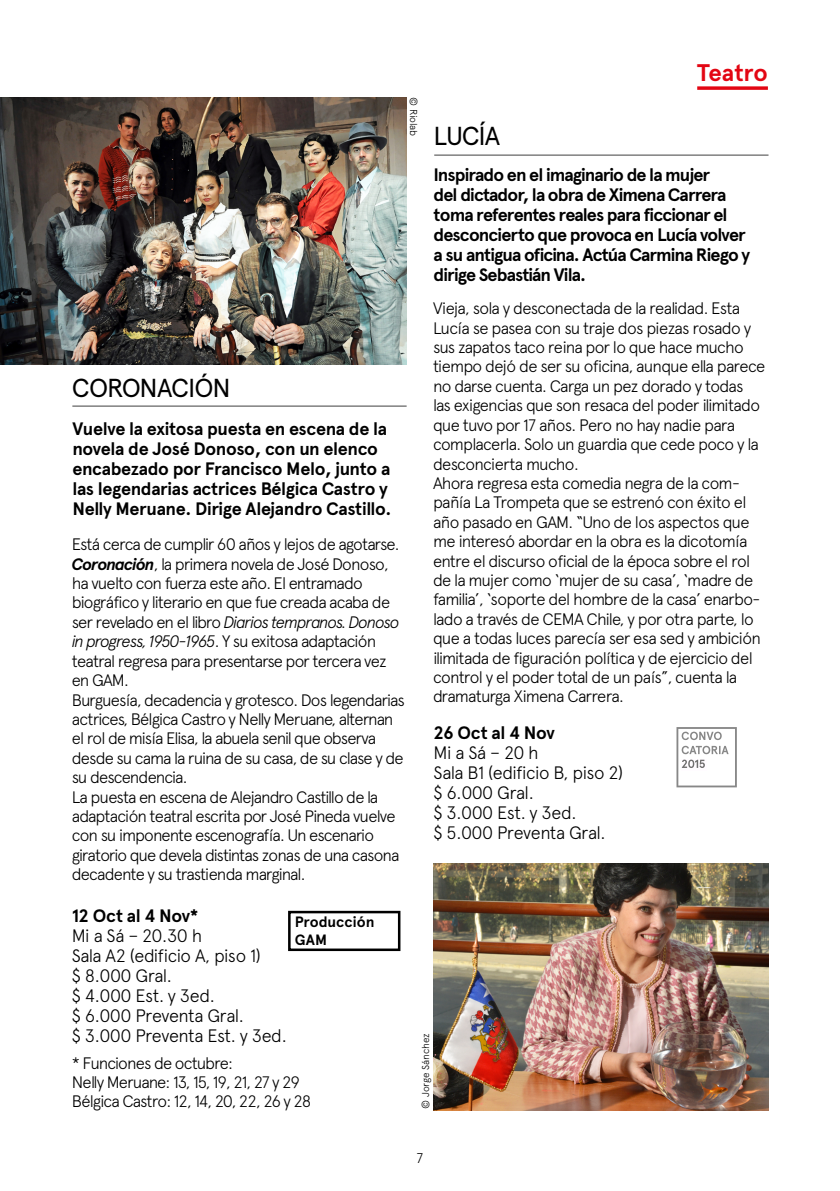
<style>
.page{position:relative;width:840px;height:1191px;background:#fff}
.page>*{position:absolute;margin:0;border:0;box-sizing:border-box;transform-origin:0 0}
.t1{font:26px "Apercu";letter-spacing:-.045em;color:#000}
.t2{font:700 24px "Apercu";letter-spacing:-.005em;color:#e30613}
.t3{font:700 18px/20px "Apercu";letter-spacing:-.05em;color:#000}
.t4{font:300 18px/20px "Apercu";letter-spacing:-.035em;color:#000}
.t5{font:700 18px/20px "Apercu";letter-spacing:-.02em;color:#000}
.t6{font:700 18px "Apercu";letter-spacing:-.025em;color:#000}
.t7{font:300 16.6px/19.4px "Apercu";letter-spacing:-.05em;color:#000}
.t8{font:700 15px/18px "Apercu";color:#000}
.t9{font:300 14px "Apercu";color:#000}
.t10{font:300 10px "Apercu";letter-spacing:-.01em;color:#000}
.s1{font-weight:700;font-style:italic}
.s2{font-style:italic}
</style>
<div class="page">
<svg style="left:697px;top:86px;width:70px;height:4px"></svg>
<img style="left:0;top:97px;width:406px;height:267px">
<hr style="left:72px;top:405px;width:334px;height:2px;background:#878787">
<div style="left:288px;top:910px;width:112px;height:41px;border:3px solid #000"></div>
<hr style="left:434px;top:154px;width:334px;height:2px;background:#878787">
<svg style="left:676px;top:727px;width:60px;height:60px"></svg>
<img style="left:433px;top:863px;width:335px;height:247px">
<p class="t10" style="left:419px;top:97px;width:40px;rotate:90deg">© Riolab</p>
<h1 class="t1" style="left:72px;top:372px;width:160px">CORONACIÓN</h1>
<p class="t5" style="left:72px;top:419px;width:320px">Vuelve la exitosa puesta en escena de la novela de José Donoso, con un elenco encabezado por Francisco Melo, junto a las legendarias actrices Bélgica Castro y Nelly Meruane. Dirige Alejandro Castillo.</p>
<p class="t7" style="left:72px;top:534px;width:334px">Está cerca de cumplir 60 años y lejos de agotarse.<br><span class="s1">Coronación</span>, la primera novela de José Donoso, ha vuelto con fuerza este año. El entramado biográfico y literario en que fue creada acaba de ser revelado en el libro <span class="s2">Diarios tempranos. Donoso in progress, 1950-1965</span>. Y su exitosa adaptación teatral regresa para presentarse por tercera vez en GAM.<br>Burguesía, decadencia y grotesco. Dos legendarias actrices, Bélgica Castro y Nelly Meruane, alternan el rol de misía Elisa, la abuela senil que observa desde su cama la ruina de su casa, de su clase y de su descendencia.<br>La puesta en escena de Alejandro Castillo de la adaptación teatral escrita por José Pineda vuelve con su imponente escenografía. Un escenario giratorio que devela distintas zonas de una casona decadente y su trastienda marginal.</p>
<h1 class="t1" style="left:433px;top:120px;width:68px">LUCÍA</h1>
<h2 class="t2" style="left:696px;top:58px;width:72px">Teatro</h2>
<p class="t3" style="left:433px;top:165px;width:318px">Inspirado en el imaginario de la mujer<br>del dictador, la obra de Ximena Carrera toma referentes reales para ficcionar el desconcierto que provoca en Lucía volver a su antigua oficina. Actúa Carmina Riego y dirige Sebastián Vila.</p>
<p class="t7" style="left:433px;top:298px;width:333px">Vieja, sola y desconectada de la realidad. Esta Lucía se pasea con su traje dos piezas rosado y sus zapatos taco reina por lo que hace mucho tiempo dejó de ser su oficina, aunque ella parece no darse cuenta. Carga un pez dorado y todas las exigencias que son resaca del poder ilimitado que tuvo por 17 años. Pero no hay nadie para complacerla. Solo un guardia que cede poco y la desconcierta mucho.<br>Ahora regresa esta comedia negra de la com&shy;pañía La Trompeta que se estrenó con éxito el año pasado en GAM. “Uno de los aspectos que me interesó abordar en la obra es la dicotomía entre el discurso oficial de la época sobre el rol de la mujer como ‘mujer de su casa’, ‘madre de familia’, ‘soporte del hombre de la casa’ enarbo&shy;lado a través de CEMA Chile, y por otra parte, lo que a todas luces parecía ser esa sed y ambición ilimitada de figuración política y de ejercicio del control y el poder total de un país”, cuenta la dramaturga Ximena Carrera.</p>
<p class="t6" style="left:433px;top:722px;width:123px">26 Oct al 4 Nov</p>
<p class="t4" style="left:433px;top:742px;width:191px">Mi a Sá – 20 h<br>Sala B1 (edificio B, piso 2) $ 6.000 Gral.<br>$ 3.000 Est. y 3ed.<br>$ 5.000 Preventa Gral.</p>
<p class="t6" style="left:72px;top:905px;width:128px">12 Oct al 4 Nov*</p>
<p class="t4" style="left:72px;top:925px;width:216px">Mi a Sá – 20.30 h<br>Sala A2 (edificio A, piso 1)<br>$ 8.000 Gral.<br>$ 4.000 Est. y 3ed.<br>$ 6.000 Preventa Gral.<br>$ 3.000 Preventa Est. y 3ed.</p>
<p class="t8" style="left:294px;top:913px;width:81px">Producción<br>GAM</p>
<p class="t7" style="left:72px;top:1052px;width:241px">* Funciones de octubre:<br>Nelly Meruane: 13, 15, 19, 21, 27 y 29<br>Bélgica Castro: 12, 14, 20, 22, 26 y 28</p>
<p class="t10" style="left:419px;top:1108px;width:77px;rotate:-90deg">© Jorge Sánchez</p>
<p class="t9" style="left:416px;top:1150px;width:8px">7</p>
</div>
